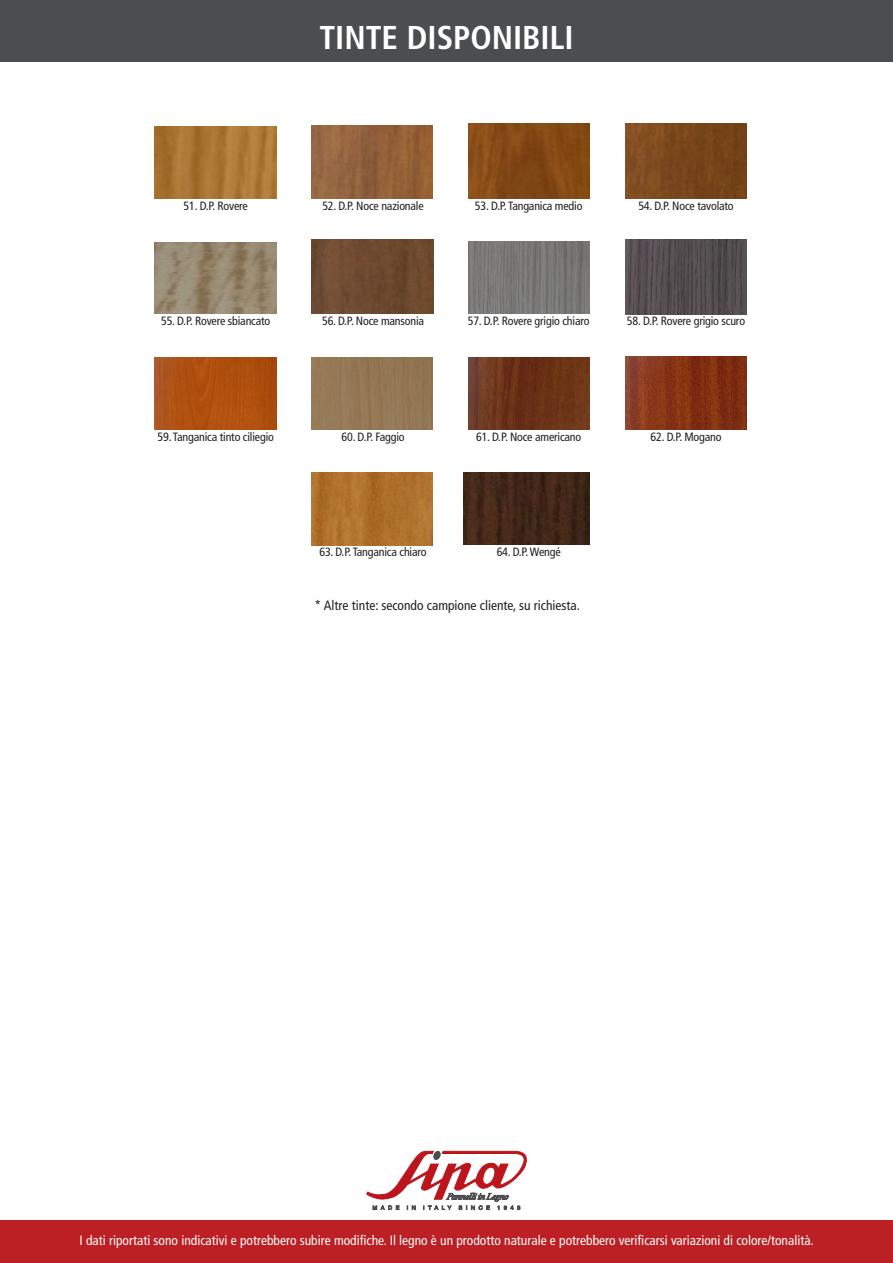
<style>
.page{position:relative;width:893px;height:1263px;background:#fff}
.page>*{position:absolute;margin:0;border:0;box-sizing:border-box;transform-origin:0 0}
.t1{font:700 condensed 33px "Frutiger";color:#fff}
.t2{font:condensed 13.5px "Frutiger";color:#fff}
.t3{font:condensed 13.5px "Frutiger";color:#231f20}
.t4{font:condensed 12px "Frutiger";letter-spacing:-.015em;color:#231f20}
</style>
<div class="page">
<div style="left:0;top:0;width:893px;height:62px;background:#4b4d4f"></div>
<div style="left:0;top:1220px;width:893px;height:43px;background:#bc2024"></div>
<svg style="left:366px;top:1150px;width:161px;height:60px"></svg>
<img style="left:154px;top:126px;width:122px;height:73px">
<img style="left:311px;top:125px;width:122px;height:74px">
<img style="left:469px;top:124px;width:121px;height:75px">
<img style="left:626px;top:124px;width:121px;height:75px">
<img style="left:154px;top:242px;width:123px;height:6px">
<img style="left:154px;top:248px;width:123px;height:6px">
<img style="left:154px;top:254px;width:123px;height:60px">
<img style="left:311px;top:240px;width:122px;height:74px">
<img style="left:469px;top:242px;width:121px;height:72px">
<img style="left:626px;top:240px;width:121px;height:74px">
<img style="left:154px;top:357px;width:123px;height:72px">
<div style="left:312px;top:357px;width:121px;height:72px;background:#957855"></div>
<img style="left:469px;top:357px;width:121px;height:72px">
<img style="left:626px;top:357px;width:121px;height:73px">
<img style="left:311px;top:472px;width:122px;height:73px">
<img style="left:464px;top:472px;width:126px;height:73px">
<p class="t1" style="left:319px;top:18px;width:256px">TINTE DISPONIBILI</p>
<p class="t4" style="left:184px;top:199px;width:66px">51. D.P. Rovere</p>
<p class="t4" style="left:322px;top:199px;width:103px">52. D.P. Noce nazionale</p>
<p class="t4" style="left:475px;top:199px;width:109px">53. D.P. Tanganica medio</p>
<p class="t4" style="left:638px;top:199px;width:97px">54. D.P. Noce tavolato</p>
<p class="t4" style="left:161px;top:314px;width:111px">55. D.P. Rovere sbiancato</p>
<p class="t4" style="left:322px;top:314px;width:103px">56. D.P. Noce mansonia</p>
<p class="t4" style="left:468px;top:314px;width:123px">57. D.P. Rovere grigio chiaro</p>
<p class="t4" style="left:627px;top:314px;width:120px">58. D.P. Rovere grigio scuro</p>
<p class="t4" style="left:158px;top:430px;width:118px">59. Tanganica tinto ciliegio</p>
<p class="t4" style="left:341px;top:430px;width:65px">60. D.P. Faggio</p>
<p class="t4" style="left:476px;top:430px;width:107px">61. D.P. Noce americano</p>
<p class="t4" style="left:650px;top:430px;width:72px">62. D.P. Mogano</p>
<p class="t4" style="left:319px;top:545px;width:109px">63. D.P. Tanganica chiaro</p>
<p class="t4" style="left:497px;top:545px;width:66px">64. D.P. Wengé</p>
<p class="t3" style="left:315px;top:597px;width:267px">* Altre tinte: secondo campione cliente, su richiesta.</p>
<p class="t2" style="left:80px;top:1232px;width:736px">I dati riportati sono indicativi e potrebbero subire modifiche. Il legno è un prodotto naturale e potrebbero verificarsi variazioni di colore/tonalità.</p>
</div>
